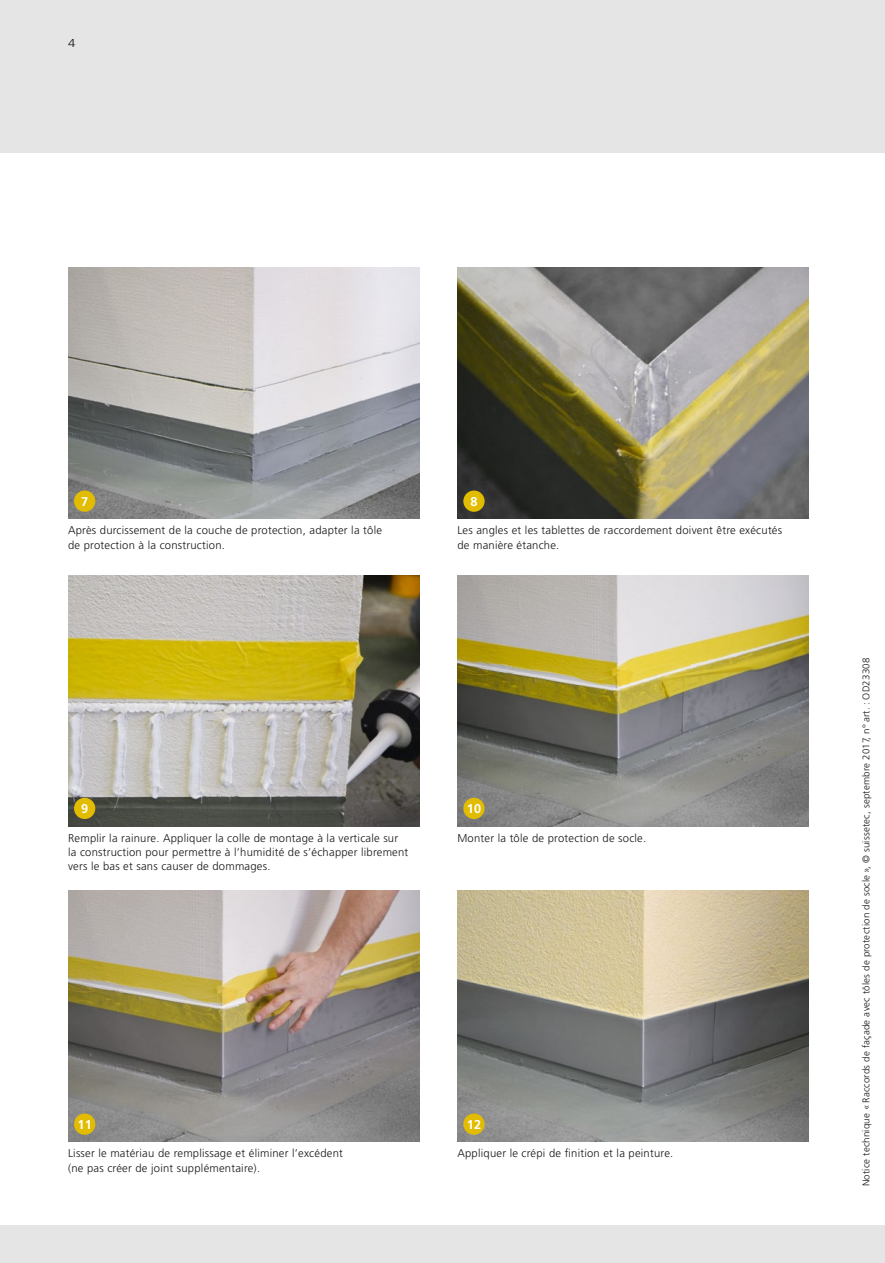
<style>
.page{position:relative;width:885px;height:1263px;background:#fff}
.page>*{position:absolute;margin:0;border:0;box-sizing:border-box;transform-origin:0 0}
.t1{font:700 12.75px "Frutiger LT Std";color:#fff}
.t2{font:300 11.55px "Frutiger LT Std";color:#181716;scale:1.14 1}
.t3{font:300 11.25px/14.2px "Frutiger LT Std";letter-spacing:.02em;color:#181716}
.t4{font:300 9.75px "Frutiger LT Std";letter-spacing:.02em;color:#181716}
</style>
<div class="page">
<div style="left:0;top:0;width:884px;height:1263px;background:#e5e5e5"></div>
<div style="left:0;top:153px;width:884px;height:1072px;background:#fff"></div>
<img style="left:68px;top:575px;width:351px;height:251px">
<div style="left:74px;top:798px;width:21px;height:21px;background:#e2bc00;border-radius:50%"></div>
<img style="left:457px;top:575px;width:351px;height:251px">
<div style="left:463px;top:798px;width:21px;height:21px;background:#e2bc00;border-radius:50%"></div>
<img style="left:68px;top:891px;width:351px;height:251px">
<div style="left:74px;top:1113px;width:21px;height:22px;background:#e2bc00;border-radius:50%"></div>
<img style="left:457px;top:891px;width:351px;height:251px">
<div style="left:463px;top:1113px;width:21px;height:22px;background:#e2bc00;border-radius:50%"></div>
<img style="left:68px;top:268px;width:351px;height:251px">
<div style="left:74px;top:490px;width:21px;height:22px;background:#e2bc00;border-radius:50%"></div>
<img style="left:457px;top:268px;width:351px;height:251px">
<div style="left:463px;top:490px;width:21px;height:22px;background:#e2bc00;border-radius:50%"></div>
<p class="t2" style="left:68px;top:36px;width:8px">4</p>
<p class="t1" style="left:81px;top:494px;width:9px">7</p>
<p class="t3" style="left:68px;top:524px;width:315px">Après durcissement de la couche de protection, adapter la tôle de protection à la construction.</p>
<p class="t1" style="left:470px;top:494px;width:9px">8</p>
<p class="t3" style="left:457px;top:524px;width:326px">Les angles et les tablettes de raccordement doivent être exécutés de manière étanche.</p>
<p class="t1" style="left:81px;top:801px;width:9px">9</p>
<p class="t3" style="left:68px;top:831px;width:342px">Remplir la rainure. Appliquer la colle de montage à la verticale sur la construction pour permettre à l’humidité de s’échapper librement vers le bas et sans causer de dommages.</p>
<p class="t1" style="left:467px;top:801px;width:16px">10</p>
<p class="t3" style="left:457px;top:831px;width:190px">Monter la tôle de protection de socle.</p>
<p class="t1" style="left:77px;top:1116px;width:16px">11</p>
<p class="t3" style="left:68px;top:1146px;width:276px">Lisser le matériau de remplissage et éliminer l’excédent (ne pas créer de joint supplémentaire).</p>
<p class="t1" style="left:467px;top:1116px;width:16px">12</p>
<p class="t3" style="left:457px;top:1146px;width:217px">Appliquer le crépi de finition et la peinture.</p>
<p class="t4" style="left:860px;top:1186px;width:530px;rotate:-90deg">Notice technique « Raccords de façade avec tôles de protection de socle », © suissetec, septembre 2017, n° art. : OD23308</p>
</div>
